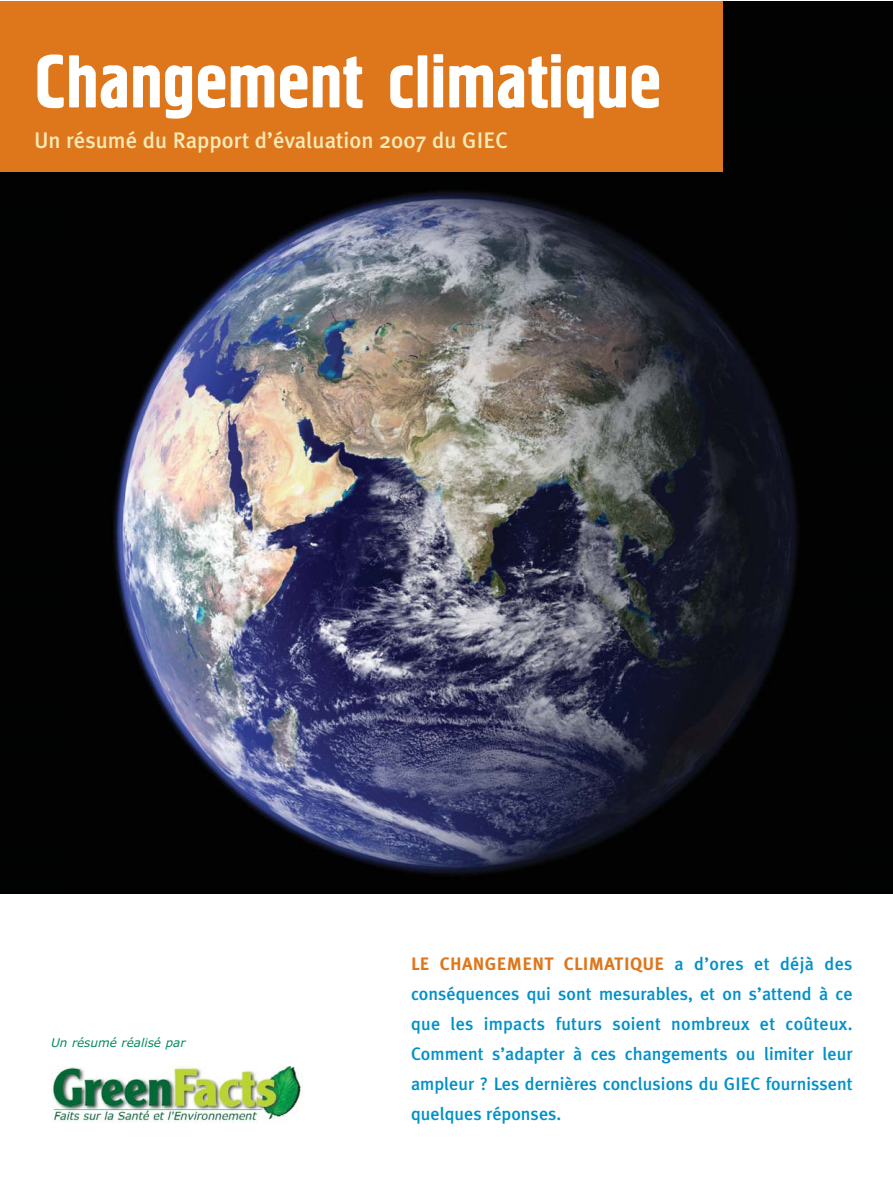
<style>
.page{position:relative;width:893px;height:1187px;background:#fff}
.page>*{position:absolute;margin:0;border:0;box-sizing:border-box;transform-origin:0 0}
.t1{font:75px "Pollock C1";color:#fff}
.t2{font:500 22.5px "Meta Plus";color:#f8e9b7}
.t3{font:500 18px/30px "Meta Plus";color:#0090ca;text-align:justify}
.t4{font:italic 12px "Verdana";color:#008c5c}
.s1{font-weight:700;color:#de761c}
</style>
<div class="page">
<img style="left:0;top:1px;width:893px;height:892px">
<div style="left:0;top:1px;width:723px;height:170px;background:#de761c"></div>
<img style="left:51px;top:1066px;width:252px;height:55px">
<h1 class="t1" style="left:34px;top:55px;width:629px">Changement climatique</h1>
<p class="t2" style="left:34px;top:131px;width:475px">Un résumé du Rapport d’évaluation 2007 du GIEC</p>
<p class="t4" style="left:51px;top:1038px;width:136px">Un résumé réalisé par</p>
<p class="t3" style="left:411px;top:949px;width:443px"><span class="s1">LE CHANGEMENT CLIMATIQUE</span> a d’ores et déjà des conséquences qui sont mesurables, et on s’attend à ce que les impacts futurs soient nombreux et coûteux.<br>Comment s’adapter à ces changements ou limiter leur ampleur ? Les dernières conclusions du GIEC fournissent quelques réponses.</p>
</div>
